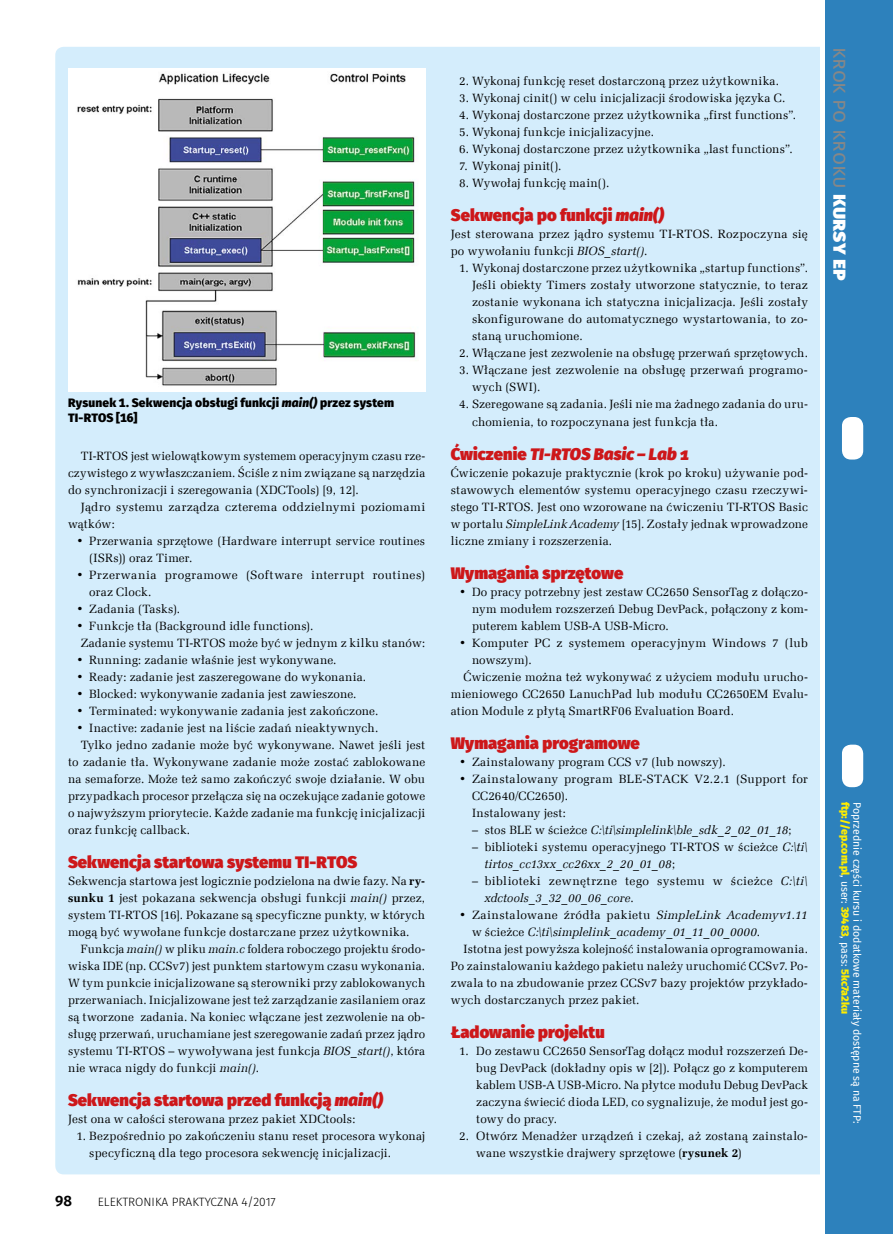
<style>
.page{position:relative;width:893px;height:1234px;background:#fff}
.page>*{position:absolute;margin:0;border:0;box-sizing:border-box;transform-origin:0 0}
.t1{font:21px "Fira Sans";color:#878787}
.t2{font:900 16.5px "Fira Sans";color:#cd171a}
.t3{font:italic 900 16.5px "Fira Sans";color:#cd171a}
.t4{font:600 15px "Fira Sans";color:#000}
.t5{font:12px/17px "Zapf Ellipt EU";letter-spacing:.015em;color:#000}
.t6{font:12px/17px "Zapf Ellipt EU";letter-spacing:.035em;color:#000}
.t7{font:italic 12px "Zapf Ellipt EU";letter-spacing:.005em;color:#000}
.t8{font:800 12px/15px "Fira Sans";letter-spacing:.015em;color:#000}
.t9{font:300 12px "Fira Sans";color:#000}
.t10{font:10.5px "Fira Sans";color:#fff}
.t11{font:800 10.5px "Fira Sans";color:#ffed00}
.s1{font-style:italic}
.s2{font-weight:700}
.s3{font-style:normal}
.s4{font-weight:800;color:#fff}
.s5{font-weight:400;color:#fff}
</style>
<div class="page">
<div style="left:55px;top:47px;width:832px;height:1127px;background:#d4edfc;border-radius:9px"></div>
<div style="left:825px;top:0;width:68px;height:1233px;background:#2d81bc"></div>
<div style="left:842px;top:417px;width:21px;height:42px;background:#fff;border-radius:9px"></div>
<div style="left:842px;top:744px;width:21px;height:43px;background:#fff;border-radius:9px"></div>
<hr style="left:821px;top:0;width:4px;height:1233px;background:#fff">
<img style="left:68px;top:68px;width:357px;height:323px">
<p class="t8" style="left:68px;top:393px;width:328px">Rysunek 1. Sekwencja obsługi funkcji <span class="s1">main()</span> przez system<br>TI-RTOS [16]</p>
<p class="t5" style="left:68px;top:447px;width:359px;text-align:justify;text-indent:13px">TI-RTOS jest wielowątkowym systemem operacyjnym czasu rze&shy;czywistego z wywłaszczaniem. Ściśle z nim związane są narzędzia do synchronizacji i szeregowania (XDCTools) [9, 12].</p>
<p class="t5" style="left:68px;top:498px;width:359px;text-indent:13px">Jądro systemu zarządza czterema oddzielnymi poziomami wątków:</p>
<p class="t5" style="left:89px;top:532px;width:337px;text-indent:-13px">• Przerwania sprzętowe (Hardware interrupt service routines (ISRs)) oraz Timer.</p>
<p class="t6" style="left:89px;top:566px;width:337px;text-indent:-13px">• Przerwania programowe (Software interrupt routines) oraz Clock.</p>
<p class="t5" style="left:77px;top:600px;width:105px">• Zadania (Tasks).</p>
<p class="t5" style="left:81px;top:617px;width:346px;text-indent:-4px">• Funkcje tła (Background idle functions).<br>Zadanie systemu TI-RTOS może być w jednym z kilku stanów:</p>
<p class="t5" style="left:77px;top:651px;width:261px">• Running: zadanie właśnie jest wykonywane.</p>
<p class="t5" style="left:77px;top:668px;width:291px">• Ready: zadanie jest zaszeregowane do wykonania.</p>
<p class="t5" style="left:77px;top:685px;width:281px">• Blocked: wykonywanie zadania jest zawieszone.</p>
<p class="t5" style="left:77px;top:702px;width:303px">• Terminated: wykonywanie zadania jest zakończone.</p>
<p class="t5" style="left:77px;top:719px;width:303px">• Inactive: zadanie jest na liście zadań nieaktywnych.</p>
<p class="t5" style="left:81px;top:736px;width:346px">Tylko jedno zadanie może być wykonywane. Nawet jeśli jest</p>
<p class="t5" style="left:68px;top:753px;width:359px">to zadanie tła. Wykonywane zadanie może zostać zablokowane</p>
<p class="t5" style="left:68px;top:770px;width:359px">na semaforze. Może też samo zakończyć swoje działanie. W obu</p>
<p class="t5" style="left:68px;top:787px;width:359px">przypadkach procesor przełącza się na oczekujące zadanie gotowe</p>
<p class="t5" style="left:68px;top:804px;width:359px">o najwyższym priorytecie. Każde zadanie ma funkcję inicjalizacji</p>
<p class="t5" style="left:68px;top:821px;width:124px">oraz funkcję callback.</p>
<h2 class="t2" style="left:68px;top:846px;width:291px">Sekwencja startowa systemu TI-RTOS</h2>
<p class="t5" style="left:68px;top:872px;width:359px;text-align:justify">Sekwencja startowa jest logicznie podzielona na dwie fazy. Na <span class="s2">ry&shy;sunku 1</span> jest pokazana sekwencja obsługi funkcji <span class="s1">main()</span> przez, system TI-RTOS [16]. Pokazane są specyficzne punkty, w których mogą być wywołane funkcje dostarczane przez użytkownika.</p>
<p class="t5" style="left:68px;top:940px;width:359px;text-align:justify;text-indent:13px">Funkcja <span class="s1">main()</span> w pliku <span class="s1">main.c</span> foldera roboczego projektu środo&shy;wiska IDE (np. CCSv7) jest punktem startowym czasu wykonania.<br>W tym punkcie inicjalizowane są sterowniki przy zablokowanych przerwaniach. Inicjalizowane jest też zarządzanie zasilaniem oraz są tworzone zadania. Na koniec włączane jest zezwolenie na ob&shy;sługę przerwań, uruchamiane jest szeregowanie zadań przez jądro systemu TI-RTOS – wywoływana jest funkcja <span class="s1">BIOS_start()</span>, która nie wraca nigdy do funkcji <span class="s1">main()</span>.</p>
<h2 class="t2" style="left:68px;top:1084px;width:317px">Sekwencja startowa przed funkcją <span class="s1">main()</span></h2>
<p class="t5" style="left:68px;top:1110px;width:289px">Jest ona w całości sterowana przez pakiet XDCtools:</p>
<p class="t5" style="left:89px;top:1127px;width:337px;text-indent:-13px">1. Bezpośrednio po zakończeniu stanu reset procesora wykonaj specyficzną dla tego procesora sekwencję inicjalizacji.</p>
<p class="t4" style="left:55px;top:1188px;width:18px">98</p>
<p class="t9" style="left:98px;top:1193px;width:180px">ELEKTRONIKA PRAKTYCZNA 4/2017</p>
<p class="t5" style="left:459px;top:73px;width:321px">2. Wykonaj funkcję reset dostarczoną przez użytkownika.</p>
<p class="t5" style="left:459px;top:90px;width:328px">3. Wykonaj cinit() w celu inicjalizacji środowiska języka C.</p>
<p class="t5" style="left:459px;top:107px;width:338px">4. Wykonaj dostarczone przez użytkownika „first functions”.</p>
<p class="t5" style="left:459px;top:124px;width:196px">5. Wykonaj funkcje inicjalizacyjne.</p>
<p class="t5" style="left:459px;top:141px;width:335px">6. Wykonaj dostarczone przez użytkownika „last functions”.</p>
<p class="t5" style="left:459px;top:158px;width:104px">7. Wykonaj pinit().</p>
<p class="t5" style="left:459px;top:175px;width:152px">8. Wywołaj funkcję main().</p>
<h2 class="t2" style="left:451px;top:200px;width:215px">Sekwencja po funkcji <span class="s1">main()</span></h2>
<p class="t5" style="left:451px;top:226px;width:359px">Jest sterowana przez jądro systemu TI-RTOS. Rozpoczyna się po wywołaniu funkcji <span class="s1">BIOS_start()</span>.</p>
<p class="t5" style="left:472px;top:260px;width:337px;text-align:justify;text-indent:-13px">1. Wykonaj dostarczone przez użytkownika „startup functions”.<br>Jeśli obiekty Timers zostały utworzone statycznie, to teraz zostanie wykonana ich statyczna inicjalizacja. Jeśli zostały skonfigurowane do automatycznego wystartowania, to zo&shy;staną uruchomione.</p>
<p class="t5" style="left:459px;top:345px;width:350px">2. Włączane jest zezwolenie na obsługę przerwań sprzętowych.</p>
<p class="t5" style="left:472px;top:362px;width:337px;text-indent:-13px">3. Włączane jest zezwolenie na obsługę przerwań programo&shy;wych (SWI).</p>
<p class="t5" style="left:472px;top:396px;width:337px;text-indent:-13px">4. Szeregowane są zadania. Jeśli nie ma żadnego zadania do uru&shy;chomienia, to rozpoczynana jest funkcja tła.</p>
<h2 class="t3" style="left:451px;top:438px;width:240px"><span class="s3">Ćwiczenie</span> TI-RTOS Basic – Lab 1</h2>
<p class="t5" style="left:451px;top:464px;width:359px;text-align:justify">Ćwiczenie pokazuje praktycznie (krok po kroku) używanie pod&shy;stawowych elementów systemu operacyjnego czasu rzeczywi&shy;stego TI-RTOS. Jest ono wzorowane na ćwiczeniu TI-RTOS Basic w portalu <span class="s1">SimpleLink Academy</span> [15]. Zostały jednak wprowadzone liczne zmiany i rozszerzenia.</p>
<h2 class="t2" style="left:451px;top:557px;width:174px">Wymagania sprzętowe</h2>
<p class="t5" style="left:472px;top:583px;width:337px;text-align:justify;text-indent:-13px">• Do pracy potrzebny jest zestaw CC2650 SensorTag z dołączo&shy;nym modułem rozszerzeń Debug DevPack, połączony z kom&shy;puterem kablem USB-A USB-Micro.</p>
<p class="t5" style="left:459px;top:634px;width:350px">• Komputer PC z systemem operacyjnym Windows 7 (lub</p>
<p class="t5" style="left:472px;top:651px;width:61px">nowszym).</p>
<p class="t5" style="left:463px;top:668px;width:346px">Ćwiczenie można też wykonywać z użyciem modułu urucho-</p>
<p class="t5" style="left:451px;top:685px;width:359px">mieniowego CC2650 LanuchPad lub modułu CC2650EM Evalu-</p>
<p class="t5" style="left:451px;top:702px;width:285px">ation Module z płytą SmartRF06 Evaluation Board.</p>
<h2 class="t2" style="left:451px;top:727px;width:190px">Wymagania programowe</h2>
<p class="t5" style="left:459px;top:753px;width:268px">• Zainstalowany program CCS v7 (lub nowszy).</p>
<p class="t5" style="left:472px;top:770px;width:337px;text-indent:-13px">• Zainstalowany program BLE-STACK V2.2.1 (Support for<br>CC2640/CC2650).<br>Instalowany jest:</p>
<p class="t7" style="left:472px;top:822px;width:321px"><span class="s3">– stos BLE w ścieżce</span> C:\ti\simplelink\ble_sdk_2_02_01_18<span class="s3">;</span></p>
<p class="t5" style="left:485px;top:838px;width:325px;text-indent:-13px">– biblioteki systemu operacyjnego TI-RTOS w ścieżce <span class="s1">C:\ti\ tirtos_cc13xx_cc26xx_2_20_01_08</span>;</p>
<p class="t5" style="left:485px;top:872px;width:325px;text-indent:-13px">– biblioteki zewnętrzne tego systemu w ścieżce <span class="s1">C:\ti\ xdctools_3_32_00_06_core</span>.</p>
<p class="t6" style="left:459px;top:906px;width:350px">• Zainstalowane źródła pakietu <span class="s1">SimpleLink Academyv1.11</span></p>
<p class="t7" style="left:472px;top:924px;width:290px"><span class="s3">w ścieżce</span> C:\ti\simplelink_academy_01_11_00_0000<span class="s3">.</span></p>
<p class="t5" style="left:463px;top:940px;width:346px">Istotna jest powyższa kolejność instalowania oprogramowania.</p>
<p class="t5" style="left:451px;top:957px;width:359px">Po zainstalowaniu każdego pakietu należy uruchomić CCSv7. Po-</p>
<p class="t5" style="left:451px;top:974px;width:359px">zwala to na zbudowanie przez CCSv7 bazy projektów przykłado-</p>
<p class="t5" style="left:451px;top:991px;width:190px">wych dostarczanych przez pakiet.</p>
<h2 class="t2" style="left:451px;top:1016px;width:155px">Ładowanie projektu</h2>
<p class="t5" style="left:476px;top:1042px;width:333px;text-align:justify;text-indent:-17px">1. Do zestawu CC2650 SensorTag dołącz moduł rozszerzeń De&shy;bug DevPack (dokładny opis w [2]). Połącz go z komputerem kablem USB-A USB-Micro. Na płytce modułu Debug DevPack zaczyna świecić dioda LED, co sygnalizuje, że moduł jest go&shy;towy do pracy.</p>
<p class="t5" style="left:476px;top:1127px;width:333px;text-indent:-17px">2. Otwórz Menadżer urządzeń i czekaj, aż zostaną zainstalo&shy;wane wszystkie drajwery sprzętowe (<span class="s2">rysunek 2</span>)</p>
<h1 class="t1" style="left:857px;top:47px;width:235px;rotate:90deg">KROK PO KROKU <span class="s4">KURSY EP</span></h1>
<p class="t11" style="left:854px;top:801px;width:213px;rotate:90deg">ftp://ep.com.pl<span class="s5">, user:</span> 39483<span class="s5">, pass:</span> 5kc7a2ku</p>
<p class="t10" style="left:865px;top:801px;width:323px;rotate:90deg">Poprzednie części kursu i dodatkowe materiały dostępne są na FTP:</p>
</div>
